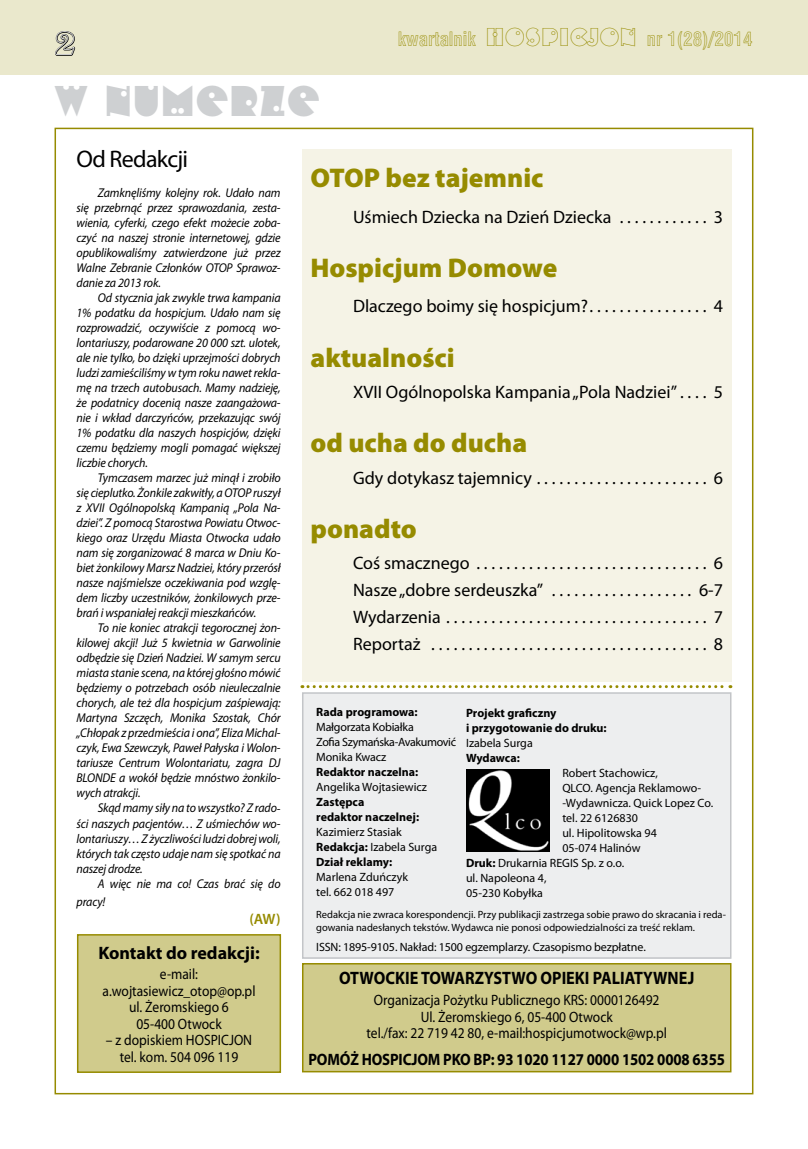
<style>
.page{position:relative;width:808px;height:1149px;background:#fff}
.page>*{position:absolute;margin:0;border:0;box-sizing:border-box;transform-origin:0 0}
.t1{font:30px "Shotgun PL";color:#ced0d2}
.t2{font:30px "Windsor Out PL";color:#fff}
.t3{font:900 27.15px "Myriad Pro";color:#968b00}
.t4{font:24px "Myriad Pro";letter-spacing:-.03em;color:#000}
.t5{font:18px "Myriad Pro";color:#000}
.t6{font:700 18px "Myriad Pro";color:#000;scale:.9 1}
.t7{font:18px "Swis 721 Bd Cn Out PL";color:#968b00}
.t8{font:700 18px "Myriad Pro";color:#000}
.t9{font:700 16.5px "Myriad Pro";letter-spacing:-.01em;color:#000;scale:.9 1}
.t10{font:15px/16.5px "Myriad Pro";color:#000;text-align:center;scale:.9 1}
.t11{font:600 15px "Myriad Pro";color:#968b00}
.t12{font:italic 12.75px/15px "Myriad Pro";letter-spacing:-.01em;color:#000;text-align:justify;scale:.94 1}
.t13{font:12px/15px "Myriad Pro";color:#000}
.t14{font:700 12px/15px "Myriad Pro";color:#000}
.t15{font:12px/15px "Myriad Pro";letter-spacing:-.02em;color:#000}
.t16{font:10.5px/13.5px "Myriad Pro";color:#000}
.s1{font-family:"Shotgun Blanks PL"}
.s2{font-weight:700}
</style>
<div class="page">
<div style="left:0;top:0;width:808px;height:75px;background:#eae8cc"></div>
<svg style="left:55px;top:31px;width:21px;height:25px"></svg>
<div style="left:302px;top:149px;width:429px;height:532px;background:#f5f3e6"></div>
<div style="left:303px;top:692px;width:428px;height:265px;background:#edeeef"></div>
<div style="left:302px;top:692px;width:429px;height:266px;border:2px solid #c3c5c8"></div>
<svg style="left:302px;top:685px;width:429px;height:3px"></svg>
<div style="left:78px;top:934px;width:202px;height:137px;background:#d0cb8c"></div>
<div style="left:77px;top:933px;width:204px;height:139px;border:2px solid #968b00"></div>
<img style="left:467px;top:769px;width:82px;height:82px">
<div style="left:303px;top:963px;width:428px;height:108px;background:#d0cb8c"></div>
<div style="left:302px;top:962px;width:429px;height:110px;border:2px solid #968b00"></div>
<h1 class="t2" style="left:55px;top:22px;width:23px">2</h1>
<h3 class="t7" style="left:398px;top:27px;width:356px">kwartalnik <span class="s1">HOSPICJON</span> nr 1(28)/2014</h3>
<h1 class="t1" style="left:55px;top:88px;width:266px">W NUMERZE</h1>
<h3 class="t4" style="left:77px;top:144px;width:113px">Od Redakcji</h3>
<p class="t12" style="left:77px;top:185px;width:219px;text-indent:21px">Zamknęliśmy kolejny rok. Udało nam się przebrnąć przez sprawozdania, zesta&shy;wienia, cyferki, czego efekt możecie zoba&shy;czyć na naszej stronie internetowej, gdzie opublikowaliśmy zatwierdzone już przez Walne Zebranie Członków OTOP Sprawoz&shy;danie za 2013 rok.</p>
<p class="t12" style="left:77px;top:290px;width:219px;text-indent:21px">Od stycznia jak zwykle trwa kampania 1% podatku da hospicjum. Udało nam się rozprowadzić, oczywiście z pomocą wo&shy;lontariuszy, podarowane 20 000 szt. ulotek, ale nie tylko, bo dzięki uprzejmości dobrych ludzi zamieściliśmy w tym roku nawet rekla&shy;mę na trzech autobusach. Mamy nadzieję, że podatnicy docenią nasze zaangażowa&shy;nie i wkład darczyńców, przekazując swój 1% podatku dla naszych hospicjów, dzięki czemu będziemy mogli pomagać większej liczbie chorych.</p>
<p class="t12" style="left:77px;top:470px;width:219px;text-indent:21px">Tymczasem marzec już minął i zrobiło się cieplutko. Żonkile zakwitły, a OTOP ruszył z XVII Ogólnopolską Kampanią „Pola Na&shy;dziei”. Z pomocą Starostwa Powiatu Otwoc&shy;kiego oraz Urzędu Miasta Otwocka udało nam się zorganizować 8 marca w Dniu Ko&shy;biet żonkilowy Marsz Nadziei, który przerósł nasze najśmielsze oczekiwania pod wzglę&shy;dem liczby uczestników, żonkilowych prze&shy;brań i wspaniałej reakcji mieszkańców.</p>
<p class="t12" style="left:77px;top:620px;width:219px;text-indent:21px">To nie koniec atrakcji tegorocznej żon&shy;kilowej akcji! Już 5 kwietnia w Garwolinie odbędzie się Dzień Nadziei. W samym sercu miasta stanie scena, na której głośno mówić będziemy o potrzebach osób nieuleczalnie chorych, ale też dla hospicjum zaśpiewają:<br>Martyna Szczęch, Monika Szostak, Chór „Chłopak z przedmieścia i ona”, Eliza Michal&shy;czyk, Ewa Szewczyk, Paweł Pałyska i Wolon&shy;tariusze Centrum Wolontariatu, zagra DJ BLONDE a wokół będzie mnóstwo żonkilo&shy;wych atrakcji.</p>
<p class="t12" style="left:77px;top:800px;width:219px;text-indent:21px">Skąd mamy siły na to wszystko? Z rado&shy;ści naszych pacjentów… Z uśmiechów wo&shy;lontariuszy… Z życzliwości ludzi dobrej woli, których tak często udaje nam się spotkać na naszej drodze.</p>
<p class="t12" style="left:77px;top:873px;width:219px;line-height:18px;text-indent:21px">A więc nie ma co! Czas brać się do pracy!</p>
<p class="t11" style="left:250px;top:908px;width:33px">(AW)</p>
<h2 class="t3" style="left:310px;top:160px;width:235px">OTOP bez tajemnic</h2>
<h3 class="t5" style="left:353px;top:205px;width:260px">Uśmiech Dziecka na Dzień Dziecka</h3>
<h3 class="t5" style="left:714px;top:205px;width:11px">3</h3>
<h2 class="t3" style="left:310px;top:249px;width:248px">Hospicjum Domowe</h2>
<h3 class="t5" style="left:353px;top:295px;width:237px">Dlaczego boimy się hospicjum?</h3>
<h3 class="t5" style="left:714px;top:295px;width:11px">4</h3>
<h2 class="t3" style="left:310px;top:339px;width:146px">aktualności</h2>
<h3 class="t5" style="left:353px;top:380px;width:326px">XVII Ogólnopolska Kampania „Pola Nadziei”</h3>
<h3 class="t5" style="left:714px;top:380px;width:11px">5</h3>
<h2 class="t3" style="left:310px;top:425px;width:218px">od ucha do ducha</h2>
<h3 class="t5" style="left:353px;top:466px;width:180px">Gdy dotykasz tajemnicy</h3>
<h3 class="t5" style="left:714px;top:466px;width:11px">6</h3>
<h2 class="t3" style="left:310px;top:510px;width:108px">ponadto</h2>
<h3 class="t5" style="left:353px;top:552px;width:118px">Coś smacznego</h3>
<h3 class="t5" style="left:714px;top:552px;width:11px">6</h3>
<h3 class="t5" style="left:353px;top:579px;width:192px">Nasze „dobre serdeuszka”</h3>
<h3 class="t5" style="left:699px;top:579px;width:25px">6-7</h3>
<h3 class="t5" style="left:353px;top:606px;width:89px">Wydarzenia</h3>
<h3 class="t5" style="left:714px;top:606px;width:11px">7</h3>
<h3 class="t5" style="left:353px;top:633px;width:69px">Reportaż</h3>
<h3 class="t5" style="left:714px;top:633px;width:11px">8</h3>
<p class="t14" style="left:316px;top:703px;width:103px">Rada programowa:</p>
<p class="t15" style="left:316px;top:718px;width:141px">Małgorzata Kobiałka<br>Zofia Szymańska-Avakumović<br>Monika Kwacz</p>
<p class="t14" style="left:316px;top:763px;width:104px">Redaktor naczelna:</p>
<p class="t13" style="left:316px;top:778px;width:112px">Angelika Wojtasiewicz</p>
<p class="t14" style="left:316px;top:793px;width:104px">Zastępca<br>redaktor naczelnej:</p>
<p class="t13" style="left:316px;top:823px;width:122px">Kazimierz Stasiak<br><span class="s2">Redakcja:</span> Izabela Surga<br><span class="s2">Dział reklamy:</span></p>
<p class="t13" style="left:316px;top:868px;width:93px">Marlena Zduńczyk tel. 662 018 497</p>
<p class="t14" style="left:466px;top:704px;width:142px">Projekt graficzny<br>i przygotowanie do druku:</p>
<p class="t13" style="left:466px;top:735px;width:68px">Izabela Surga</p>
<p class="t14" style="left:466px;top:749px;width:55px">Wydawca:</p>
<p class="t13" style="left:562px;top:765px;width:97px">Robert Stachowicz,</p>
<p class="t13" style="left:562px;top:780px;width:140px">QLCO. Agencja Reklamowo-</p>
<p class="t13" style="left:562px;top:795px;width:152px">-Wydawnicza. Quick Lopez Co.</p>
<p class="t13" style="left:562px;top:810px;width:77px">tel. 22 6126830</p>
<p class="t13" style="left:562px;top:825px;width:96px">ul. Hipolitowska 94</p>
<p class="t13" style="left:562px;top:840px;width:80px">05-074 Halinów</p>
<p class="t13" style="left:466px;top:855px;width:160px"><span class="s2">Druk:</span> Drukarnia REGIS Sp. z o.o.</p>
<p class="t13" style="left:466px;top:870px;width:82px">ul. Napoleona 4,</p>
<p class="t13" style="left:466px;top:885px;width:79px">05-230 Kobyłka</p>
<p class="t16" style="left:316px;top:907px;width:411px">Redakcja nie zwraca korespondencji. Przy publikacji zastrzega sobie prawo do skracania i reda&shy;gowania nadesłanych tekstów. Wydawca nie ponosi odpowiedzialności za treść reklam.</p>
<p class="t13" style="left:316px;top:938px;width:331px">ISSN: 1895-9105. Nakład: 1500 egzemplarzy. Czasopismo bezpłatne.</p>
<h3 class="t8" style="left:98px;top:940px;width:163px">Kontakt do redakcji:</h3>
<p class="t10" style="left:103px;top:965px;width:171px">e-mail: a.wojtasiewicz_otop@op.pl ul. Żeromskiego 6<br>05-400 Otwock</p>
<p class="t10" style="left:106px;top:1031px;width:164px">– z dopiskiem HOSPICJON tel. kom. 504 096 119</p>
<h3 class="t6" style="left:339px;top:966px;width:396px">OTWOCKIE TOWARZYSTWO OPIEKI PALIATYWNEJ</h3>
<p class="t10" style="left:366px;top:991px;width:335px">Organizacja Pożytku Publicznego KRS: 0000126492<br>Ul. Żeromskiego 6, 05-400 Otwock<br>tel./fax: 22 719 42 80, e-mail:hospicjumotwock@wp.pl</p>
<p class="t9" style="left:308px;top:1047px;width:464px">POMÓŻ HOSPICJOM PKO BP: 93 1020 1127 0000 1502 0008 6355</p>
</div>
